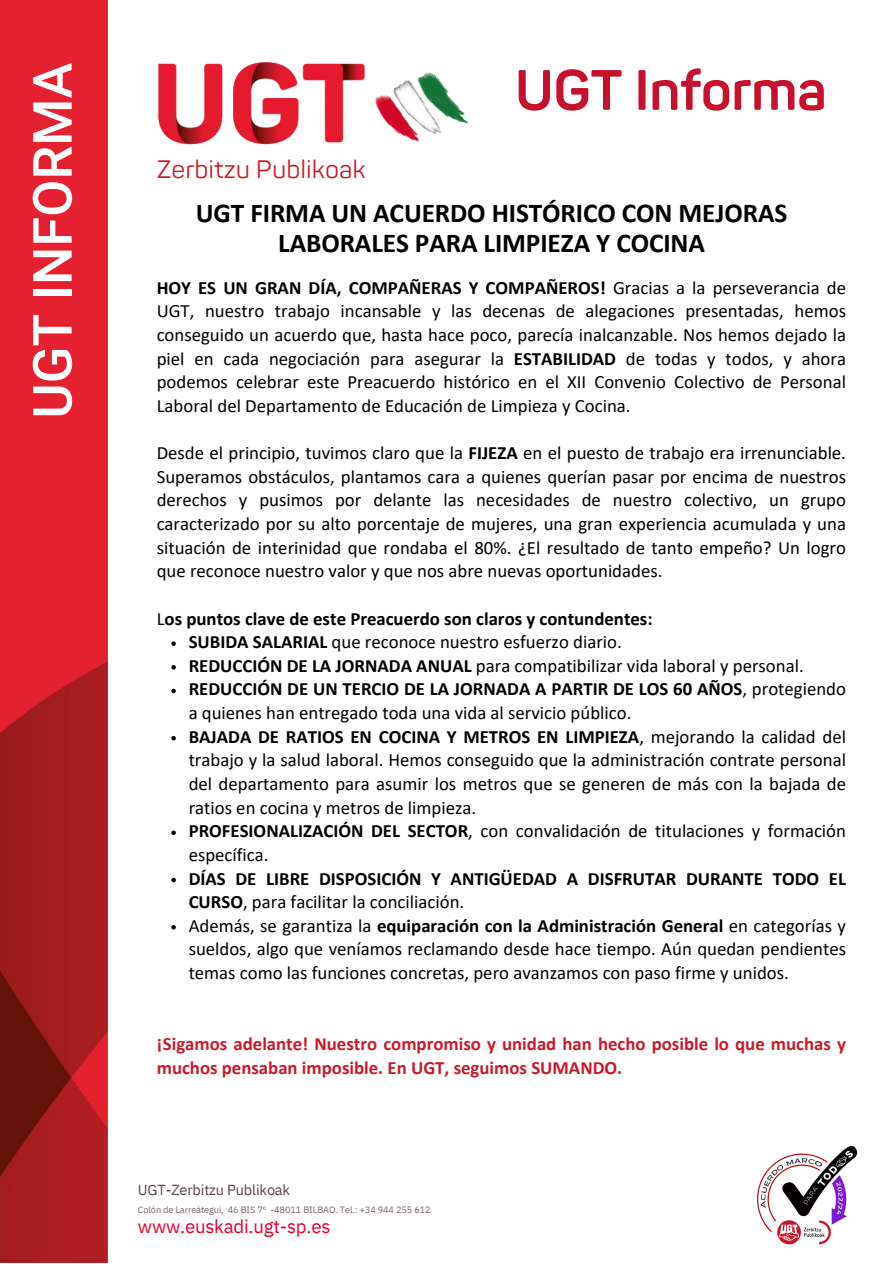
<style>
.page{position:relative;width:894px;height:1264px;background:#fff}
.page>*{position:absolute;margin:0;border:0;box-sizing:border-box;transform-origin:0 0}
.t1{font:700 55.95px "Panton";color:#c8102e}
.t2{font:500 54px "Roboto";color:#fff}
.t3{font:700 27.3px/29.8px "Calibri";letter-spacing:-.005em;color:#000;text-align:center}
.t4{font:24.9px "Panton";color:#c91a28}
.t5{font:18.75px/23.7px "Calibri";color:#000;text-align:justify}
.t6{font:700 18.75px/23.7px "Calibri";color:#000}
.t7{font:700 18.75px/23.7px "Calibri";color:#c91a28}
.t8{font:18.6px "IBM Plex Sans";letter-spacing:-.01em;color:#e4002b}
.t9{font:14.55px "IBM Plex Sans";letter-spacing:-.01em;color:#584446}
.t10{font:9.15px "IBM Plex Sans";letter-spacing:-.01em;color:#7b6469}
.s1{font-weight:700}
.s2{font-weight:400}
</style>
<div class="page">
<svg style="left:171px;top:641px;width:5px;height:5px"></svg>
<svg style="left:171px;top:665px;width:5px;height:4px"></svg>
<svg style="left:171px;top:688px;width:5px;height:5px"></svg>
<svg style="left:171px;top:736px;width:5px;height:4px"></svg>
<svg style="left:171px;top:830px;width:5px;height:5px"></svg>
<svg style="left:171px;top:877px;width:5px;height:5px"></svg>
<svg style="left:171px;top:925px;width:5px;height:4px"></svg>
<img style="left:757px;top:1145px;width:101px;height:100px">
<img style="left:158px;top:62px;width:311px;height:83px">
<img style="left:0;top:0;width:107px;height:1262px">
<p class="t2" style="left:22px;top:418px;width:357px;rotate:-90deg">UGT INFORMA</p>
<p class="t4" style="left:157px;top:155px;width:210px">Zerbitzu Publikoak</p>
<p class="t1" style="left:515px;top:67px;width:313px">UGT Informa</p>
<p class="t3" style="left:196px;top:200px;width:592px">UGT FIRMA UN ACUERDO HISTÓRICO CON MEJORAS<br>LABORALES PARA LIMPIEZA Y COCINA</p>
<p class="t5" style="left:157px;top:277px;width:690px"><span class="s1">HOY ES UN GRAN DÍA, COMPAÑERAS Y COMPAÑEROS!</span> Gracias a la perseverancia de UGT, nuestro trabajo incansable y las decenas de alegaciones presentadas, hemos conseguido un acuerdo que, hasta hace poco, parecía inalcanzable. Nos hemos dejado la piel en cada negociación para asegurar la <span class="s1">ESTABILIDAD</span> de todas y todos, y ahora podemos celebrar este Preacuerdo histórico en el XII Convenio Colectivo de Personal Laboral del Departamento de Educación de Limpieza y Cocina.</p>
<h1 class="t5" style="left:157px;top:442px;width:690px">Desde el principio, tuvimos claro que la <span class="s1">FIJEZA</span> en el puesto de trabajo era irrenunciable.<br>Superamos obstáculos, plantamos cara a quienes querían pasar por encima de nuestros derechos y pusimos por delante las necesidades de nuestro colectivo, un grupo caracterizado por su alto porcentaje de mujeres, una gran experiencia acumulada y una situación de interinidad que rondaba el 80%. ¿El resultado de tanto empeño? Un logro que reconoce nuestro valor y que nos abre nuevas oportunidades.</h1>
<p class="t6" style="left:157px;top:608px;width:497px"><span class="s2">L</span>os puntos clave de este Preacuerdo son claros y contundentes:</p>
<h4 class="t5" style="left:189px;top:631px;width:434px"><span class="s1">SUBIDA SALARIAL</span> que reconoce nuestro esfuerzo diario.</h4>
<h2 class="t5" style="left:189px;top:655px;width:616px"><span class="s1">REDUCCIÓN DE LA JORNADA ANUAL</span> para compatibilizar vida laboral y personal.</h2>
<h3 class="t5" style="left:189px;top:679px;width:658px"><span class="s1">REDUCCIÓN DE UN TERCIO DE LA JORNADA A PARTIR DE LOS 60 AÑOS</span>, protegiendo a quienes han entregado toda una vida al servicio público.</h3>
<h6 class="t5" style="left:189px;top:726px;width:658px"><span class="s1">BAJADA DE RATIOS EN COCINA Y METROS EN LIMPIEZA</span>, mejorando la calidad del trabajo y la salud laboral. Hemos conseguido que la administración contrate personal del departamento para asumir los metros que se generen de más con la bajada de ratios en cocina y metros de limpieza.</h6>
<h6 class="t5" style="left:189px;top:820px;width:658px"><span class="s1">PROFESIONALIZACIÓN DEL SECTOR</span>, con convalidación de titulaciones y formación específica.</h6>
<h6 class="t6" style="left:189px;top:868px;width:658px">DÍAS DE LIBRE DISPOSICIÓN Y ANTIGÜEDAD A DISFRUTAR DURANTE TODO EL<br>CURSO<span class="s2">, para facilitar la conciliación.</span></h6>
<p class="t5" style="left:189px;top:915px;width:658px">Además, se garantiza la <span class="s1">equiparación con la Administración General</span> en categorías y sueldos, algo que veníamos reclamando desde hace tiempo. Aún quedan pendientes temas como las funciones concretas, pero avanzamos con paso firme y unidos.</p>
<p class="t7" style="left:157px;top:1033px;width:690px">¡Sigamos adelante! Nuestro compromiso y unidad han hecho posible lo que muchas y muchos pensaban imposible. En UGT, seguimos SUMANDO.</p>
<h5 class="t9" style="left:138px;top:1179px;width:154px">UGT-Zerbitzu Publikoak</h5>
<p class="t10" style="left:138px;top:1203px;width:294px">Colón de Larreátegui, 46 BIS 7º -48011 BILBAO. Tel.: +34 944 255 612</p>
<p class="t8" style="left:138px;top:1213px;width:194px">www.euskadi.ugt-sp.es</p>
</div>
